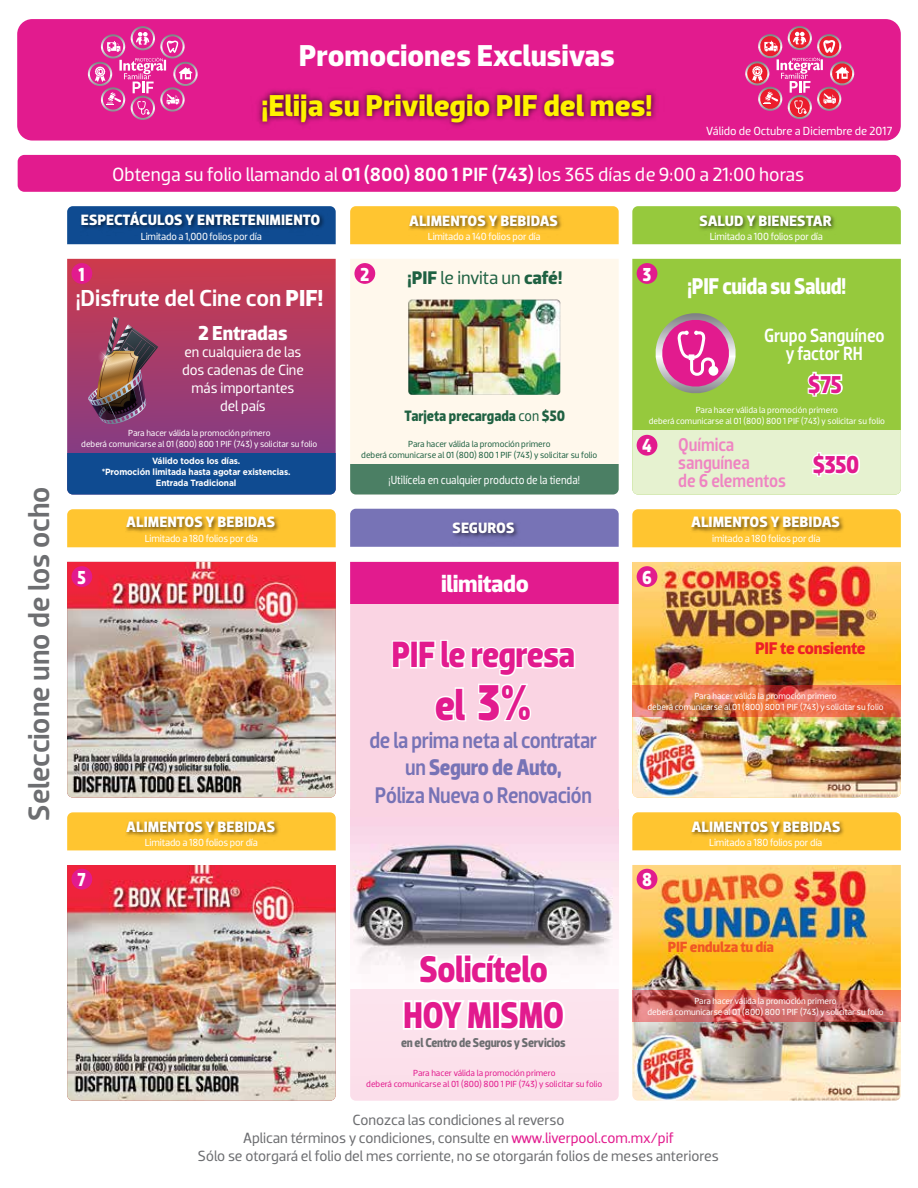
<style>
.page{position:relative;width:918px;height:1188px;background:#fff}
.page>*{position:absolute;margin:0;border:0;box-sizing:border-box;transform-origin:0 0}
.t1{font:700 44.55px "Dobra";color:#e21b8e;scale:.88 1}
.t2{font:700 37.8px/45.3px "Dobra";letter-spacing:-.015em;color:#e21b8e;text-align:center;scale:.88 1}
.t3{font:700 37.2px "Dobra";letter-spacing:-.025em;color:#e21b8e;scale:.88 1}
.t4{font:700 30.75px "Dobra";color:#fff200}
.t5{font:700 30.75px "Dobra";color:#fff}
.t6{font:500 30px "Dobra";color:#6d6e71}
.t7{font:700 24.9px "Dobra";color:#e21b8e;scale:.88 1}
.t8{font:700 24.6px "Dobra";letter-spacing:-.015em;color:#fff}
.t9{font:500 23.55px "Dobra";letter-spacing:-.005em;color:#fff}
.t10{font:700 23.25px "Dobra";letter-spacing:-.015em;color:#fff;scale:.88 1}
.t11{font:500 23.1px/27.8px "Dobra";letter-spacing:-.02em;color:#7773b6;text-align:center;scale:.88 1}
.t12{font:700 20.55px "Dobra";letter-spacing:-.005em;color:#fff}
.t13{font:19.5px "Dobra";color:#fff}
.t14{font:500 19.5px/18.6px "Dobra";color:#fff;text-align:center;scale:.87 1}
.t15{font:700 19.2px "Dobra";color:#fff;scale:.88 1}
.t16{font:500 18.9px/18px "Dobra";color:#ef84c2;scale:.88 1}
.t17{font:18.6px "Dobra";letter-spacing:-.005em;color:#1f6142}
.t18{font:700 17.25px "Dobra";letter-spacing:-.02em;color:#ed2027}
.t19{font:700 15.3px "Dobra";color:#fff}
.t20{font:700 15.3px "Dobra";color:#1f6142;scale:.91 1}
.t21{font:15px/18px "Dobra";color:#6d6e71;text-align:center}
.t22{font:15px/17.7px "Dobra";color:#fff;text-align:center}
.t23{font:700 15px "Dobra";letter-spacing:-.015em;color:#f05624}
.t24{font:700 13.05px "Dobra";letter-spacing:-.02em;color:#6d6e71;scale:.88 1}
.t25{font:12px "Dobra";color:#fff;scale:.91 1}
.t26{font:12px "Dobra";color:#fff}
.t27{font:10.5px "Dobra";letter-spacing:-.015em;color:#fff}
.t28{font:9px/10.8px "Dobra";color:#fff;text-align:center}
.t29{font:9px/10.8px "Dobra";color:#1f6142;text-align:center}
.t30{font:9px/10.8px "Dobra";color:#e21b8e;text-align:center}
.t31{font:700 9px/10.8px "Gotham";letter-spacing:-.015em;color:#fff;text-align:center;scale:.93 1}
.s1{font-weight:500}
.s2{font-weight:700}
.s3{font-weight:400}
.s4{font-size:51.3px}
.s5{color:#e21b8e}
</style>
<div class="page">
<img style="left:632px;top:865px;width:269px;height:236px">
<svg style="left:632px;top:990px;width:269px;height:31px;background:#c75f5a"></svg>
<div style="left:17px;top:19px;width:884px;height:122px;background:#e21b8e;border-radius:15px"></div>
<svg style="left:88px;top:26px;width:110px;height:94px"></svg>
<svg style="left:745px;top:26px;width:110px;height:94px"></svg>
<div style="left:18px;top:155px;width:883px;height:37px;background:#e21b8e;border-radius:7px"></div>
<img style="left:207px;top:90px;width:500px;height:65px">
<svg style="left:632px;top:812px;width:269px;height:38px"></svg>
<img style="left:67px;top:562px;width:269px;height:236px">
<svg style="left:67px;top:509px;width:269px;height:38px"></svg>
<img style="left:74px;top:509px;width:257px;height:79px">
<svg style="left:632px;top:509px;width:269px;height:38px"></svg>
<img style="left:632px;top:562px;width:269px;height:236px">
<img style="left:638px;top:509px;width:258px;height:79px">
<img style="left:67px;top:949px;width:269px;height:152px">
<img style="left:67px;top:812px;width:269px;height:137px">
<img style="left:74px;top:766px;width:257px;height:126px">
<img style="left:639px;top:766px;width:258px;height:126px">
<svg style="left:67px;top:285px;width:269px;height:168px;background:#a33c6c"></svg>
<div style="left:67px;top:453px;width:269px;height:42px;background:#0f4b91"></div>
<img style="left:88px;top:317px;width:70px;height:107px">
<img style="left:28px;top:191px;width:329px;height:94px">
<div style="left:350px;top:989px;width:269px;height:112px;background:#fce0eb"></div>
<div style="left:350px;top:509px;width:269px;height:38px;background:#7773b6"></div>
<img style="left:400px;top:508px;width:170px;height:39px">
<div style="left:632px;top:259px;width:269px;height:171px;background:#96c93d"></div>
<svg style="left:632px;top:206px;width:269px;height:38px"></svg>
<img style="left:647px;top:191px;width:241px;height:95px">
<div style="left:350px;top:259px;width:269px;height:205px;background:#fff8ec"></div>
<div style="left:350px;top:464px;width:269px;height:31px;background:#4b7f64"></div>
<svg style="left:350px;top:206px;width:269px;height:38px"></svg>
<img style="left:357px;top:191px;width:257px;height:95px">
<img style="left:408px;top:300px;width:152px;height:95px">
<img style="left:350px;top:817px;width:269px;height:149px">
<div style="left:350px;top:561px;width:269px;height:256px;background:#fad4e3"></div>
<div style="left:350px;top:562px;width:269px;height:42px;background:#e21b8e"></div>
<div style="left:632px;top:430px;width:269px;height:65px;background:#e6f2d0"></div>
<svg style="left:812px;top:452px;width:48px;height:25px"></svg>
<div style="left:637px;top:566px;width:20px;height:21px;background:#e21b8e;border-radius:50%"></div>
<div style="left:637px;top:869px;width:20px;height:21px;background:#e21b8e;border-radius:50%"></div>
<div style="left:71px;top:566px;width:21px;height:21px;background:#e21b8e;border-radius:50%"></div>
<div style="left:637px;top:263px;width:20px;height:21px;background:#e21b8e;border-radius:50%"></div>
<div style="left:637px;top:435px;width:20px;height:21px;background:#e21b8e;border-radius:50%"></div>
<div style="left:71px;top:263px;width:21px;height:21px;background:#e21b8e;border-radius:50%"></div>
<div style="left:354px;top:263px;width:21px;height:21px;background:#e21b8e;border-radius:50%"></div>
<div style="left:71px;top:869px;width:21px;height:21px;background:#e21b8e;border-radius:50%"></div>
<svg style="left:806px;top:370px;width:38px;height:28px"></svg>
<svg style="left:652px;top:313px;width:88px;height:84px;background:#c18183"></svg>
<svg style="left:392px;top:640px;width:184px;height:82px"></svg>
<svg style="left:401px;top:867px;width:166px;height:190px"></svg>
<img style="left:632px;top:685px;width:269px;height:31px">
<h3 class="t6" style="left:22px;top:821px;width:336px;rotate:-90deg">Seleccione uno de los ocho</h3>
<h3 class="t5" style="left:299px;top:38px;width:318px">Promociones Exclusivas</h3>
<h3 class="t4" style="left:262px;top:87px;width:393px">¡Elija su Privilegio PIF del mes!</h3>
<h3 class="t26" style="left:706px;top:123px;width:188px">Válido de Octubre a Diciembre de 2017</h3>
<h3 class="t13" style="left:112px;top:163px;width:694px">Obtenga su folio llamando al <span class="s1">01 (800) 800 1 PIF (743)</span> los 365 días de 9:00 a 21:00 horas</h3>
<h3 class="t19" style="left:81px;top:211px;width:241px">ESPECTÁCULOS Y ENTRETENIMIENTO</h3>
<h3 class="t19" style="left:409px;top:211px;width:150px">ALIMENTOS Y BEBIDAS</h3>
<h3 class="t19" style="left:699px;top:211px;width:134px">SALUD Y BIENESTAR</h3>
<p class="t27" style="left:141px;top:230px;width:122px">Limitado a 1,000 folios por día</p>
<p class="t27" style="left:428px;top:230px;width:114px">Limitado a 140 folios por día</p>
<p class="t27" style="left:710px;top:230px;width:115px">Limitado a 100 folios por día</p>
<h3 class="t15" style="left:79px;top:263px;width:9px">1</h3>
<h3 class="t15" style="left:360px;top:263px;width:11px">2</h3>
<h3 class="t9" style="left:76px;top:285px;width:249px">¡Disfrute del Cine con <span class="s2">PIF!</span></h3>
<h3 class="t12" style="left:198px;top:321px;width:91px">2 Entradas</h3>
<h3 class="t22" style="left:182px;top:343px;width:123px">en cualquiera de las dos cadenas de Cine más importantes del país</h3>
<h3 class="t17" style="left:408px;top:266px;width:156px"><span class="s2">¡PIF</span> le invita un <span class="s2">café!</span></h3>
<h3 class="t20" style="left:405px;top:407px;width:178px">Tarjeta precargada <span class="s3">con</span> $50</h3>
<p class="t28" style="left:81px;top:427px;width:238px">Para hacer válida la promoción primero<br>deberá comunicarse al 01 (800) 800 1 PIF (743) y solicitar su folio</p>
<p class="t31" style="left:102px;top:455px;width:205px">Válido todos los días.<br>*Promoción limitada hasta agotar existencias.<br>Entrada Tradicional</p>
<p class="t29" style="left:361px;top:439px;width:238px">Para hacer válida la promoción primero<br>deberá comunicarse al 01 (800) 800 1 PIF (743) y solicitar su folio</p>
<h3 class="t25" style="left:389px;top:473px;width:212px">¡Utilícela en cualquier producto de la tienda!</h3>
<h3 class="t15" style="left:643px;top:263px;width:11px">3</h3>
<h3 class="t10" style="left:688px;top:273px;width:182px">¡PIF cuida su Salud!</h3>
<h3 class="t14" style="left:764px;top:326px;width:140px">Grupo Sanguíneo y factor RH</h3>
<h3 class="t7" style="left:808px;top:370px;width:40px">$75</h3>
<p class="t28" style="left:649px;top:404px;width:238px">Para hacer válida la promoción primero<br>deberá comunicarse al 01 (800) 800 1 PIF (743) y solicitar su folio</p>
<h3 class="t15" style="left:642px;top:435px;width:13px">4</h3>
<h3 class="t16" style="left:678px;top:436px;width:124px">Química sanguínea<br>de 6 elementos</h3>
<h3 class="t7" style="left:813px;top:450px;width:55px">$350</h3>
<h3 class="t15" style="left:78px;top:566px;width:11px">5</h3>
<h3 class="t15" style="left:78px;top:869px;width:11px">7</h3>
<h3 class="t19" style="left:126px;top:513px;width:150px">ALIMENTOS Y BEBIDAS</h3>
<h3 class="t19" style="left:691px;top:513px;width:150px">ALIMENTOS Y BEBIDAS</h3>
<h3 class="t19" style="left:453px;top:519px;width:63px">SEGUROS</h3>
<p class="t27" style="left:712px;top:532px;width:110px">imitado a 180 folios por día</p>
<p class="t27" style="left:145px;top:532px;width:115px">Limitado a 180 folios por día</p>
<h3 class="t8" style="left:441px;top:570px;width:89px">ilimitado</h3>
<h3 class="t3" style="left:392px;top:633px;width:210px">PIF le regresa</h3>
<h1 class="t1" style="left:435px;top:679px;width:112px">el <span class="s4">3%</span></h1>
<h3 class="t11" style="left:369px;top:726px;width:261px">de la prima neta al contratar un <span class="s2">Seguro de Auto,<br></span>Póliza Nueva o Renovación</h3>
<h3 class="t15" style="left:642px;top:566px;width:13px">6</h3>
<h3 class="t18" style="left:755px;top:638px;width:112px">PIF te consiente</h3>
<p class="t28" style="left:648px;top:691px;width:238px">Para hacer válida la promoción primero<br>deberá comunicarse al 01 (800) 800 1 PIF (743) y solicitar su folio</p>
<h3 class="t19" style="left:126px;top:818px;width:150px">ALIMENTOS Y BEBIDAS</h3>
<h3 class="t19" style="left:692px;top:818px;width:150px">ALIMENTOS Y BEBIDAS</h3>
<p class="t27" style="left:145px;top:836px;width:115px">Limitado a 180 folios por día</p>
<p class="t27" style="left:709px;top:836px;width:115px">Limitado a 180 folios por día</p>
<h2 class="t2" style="left:403px;top:947px;width:185px">Solicítelo<br>HOY MISMO</h2>
<h3 class="t24" style="left:401px;top:1035px;width:189px">en el Centro de Seguros y Servicios</h3>
<p class="t30" style="left:366px;top:1067px;width:238px">Para hacer válida la promoción primero<br>deberá comunicarse al 01 (800) 800 1 PIF (743) y solicitar su folio</p>
<h3 class="t15" style="left:642px;top:869px;width:13px">8</h3>
<h3 class="t23" style="left:668px;top:938px;width:108px">PIF endulza tu día</h3>
<p class="t28" style="left:648px;top:996px;width:238px">Para hacer válida la promoción primero<br>deberá comunicarse al 01 (800) 800 1 PIF (743) y solicitar su folio</p>
<h3 class="t21" style="left:198px;top:1111px;width:523px">Conozca las condiciones al reverso<br>Aplican términos y condiciones, consulte en <span class="s5">www.liverpool.com.mx/pif<br></span>Sólo se otorgará el folio del mes corriente, no se otorgarán folios de meses anteriores</h3>
</div>
